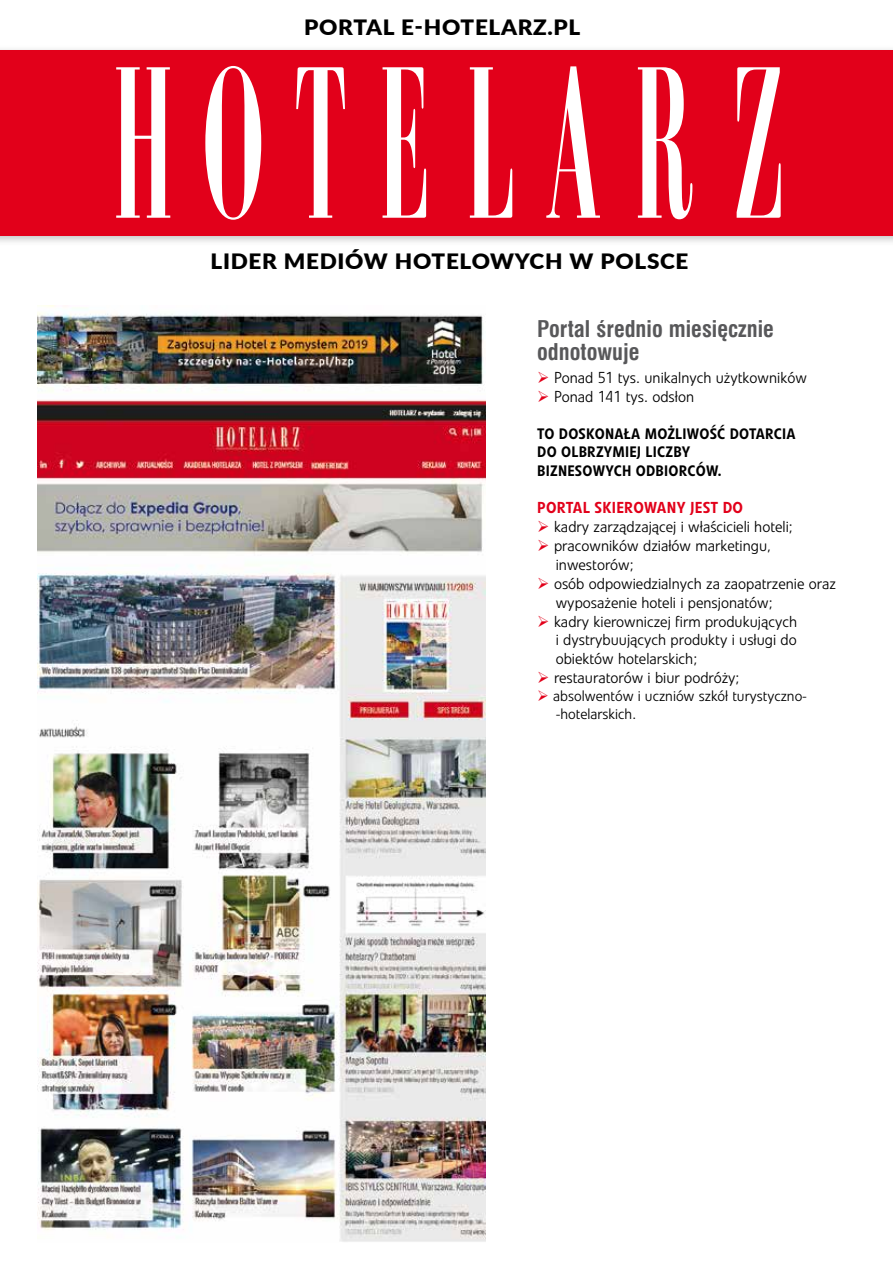
<style>
.page{position:relative;width:893px;height:1263px;background:#fff}
.page>*{position:absolute;margin:0;border:0;box-sizing:border-box;transform-origin:0 0}
.t1{font:700 22.5px/22.5px "Swis 721 Cn EU";color:#58585a}
.t2{font:900 21.15px "Lato";letter-spacing:.03em;color:#000;scale:1.06 1}
.t3{font:300 15.75px/18.9px "Linotype Veto Pl";color:#000}
.t4{font:500 15.75px "Linotype Veto Pl";letter-spacing:.015em;color:#e2001a}
.t5{font:500 15px/18.5px "Linotype Veto Pl";letter-spacing:.015em;color:#000}
.t6{font:300 15px/18px "Linotype Veto Pl";color:#000}
.s1{color:#e2001a}
</style>
<div class="page">
<div style="left:0;top:44px;width:893px;height:202px;background:#000;opacity:.24"></div>
<div style="left:0;top:50px;width:893px;height:185px;background:#e2001a"></div>
<svg style="left:116px;top:67px;width:54px;height:151px"></svg>
<svg style="left:205px;top:66px;width:56px;height:154px"></svg>
<svg style="left:296px;top:67px;width:49px;height:151px"></svg>
<svg style="left:383px;top:67px;width:43px;height:151px"></svg>
<svg style="left:470px;top:67px;width:42px;height:151px"></svg>
<svg style="left:546px;top:66px;width:54px;height:152px"></svg>
<svg style="left:638px;top:67px;width:54px;height:152px"></svg>
<svg style="left:737px;top:67px;width:44px;height:151px"></svg>
<img style="left:37px;top:306px;width:449px;height:936px">
<h2 class="t2" style="left:304px;top:11px;width:262px">PORTAL E-HOTELARZ.PL</h2>
<h2 class="t2" style="left:211px;top:245px;width:452px">LIDER MEDIÓW HOTELOWYCH W POLSCE</h2>
<h1 class="t1" style="left:537px;top:319px;width:238px">Portal średnio miesięcznie odnotowuje</h1>
<p class="t3" style="left:537px;top:368px;width:271px"><span class="s1">➢</span> Ponad 51 tys. unikalnych użytkowników</p>
<p class="t3" style="left:537px;top:387px;width:158px"><span class="s1">➢</span> Ponad 141 tys. odsłon</p>
<p class="t5" style="left:537px;top:425px;width:260px">TO DOSKONAŁA MOŻLIWOŚĆ DOTARCIA<br>DO OLBRZYMIEJ LICZBY<br>BIZNESOWYCH ODBIORCÓW.</p>
<p class="t4" style="left:537px;top:498px;width:207px">PORTAL SKIEROWANY JEST DO</p>
<p class="t3" style="left:537px;top:517px;width:257px"><span class="s1">➢</span> kadry zarządzającej i właścicieli hoteli;</p>
<p class="t3" style="left:556px;top:536px;width:217px;text-indent:-19px"><span class="s1">➢</span> pracowników działów marketingu, inwestorów;</p>
<p class="t3" style="left:556px;top:574px;width:282px;text-indent:-19px"><span class="s1">➢</span> osób odpowiedzialnych za zaopatrzenie oraz wyposażenie hoteli i pensjonatów;</p>
<p class="t3" style="left:556px;top:612px;width:243px;text-align:justify;text-indent:-19px"><span class="s1">➢</span> kadry kierowniczej firm produkujących i dystrybuujących produkty i usługi do obiektów hotelarskich;</p>
<p class="t3" style="left:537px;top:668px;width:204px"><span class="s1">➢</span> restauratorów i biur podróży;</p>
<p class="t6" style="left:556px;top:687px;width:253px;text-indent:-19px"><span class="s1">➢</span> absolwentów i uczniów szkół turystyczno--hotelarskich.</p>
</div>
